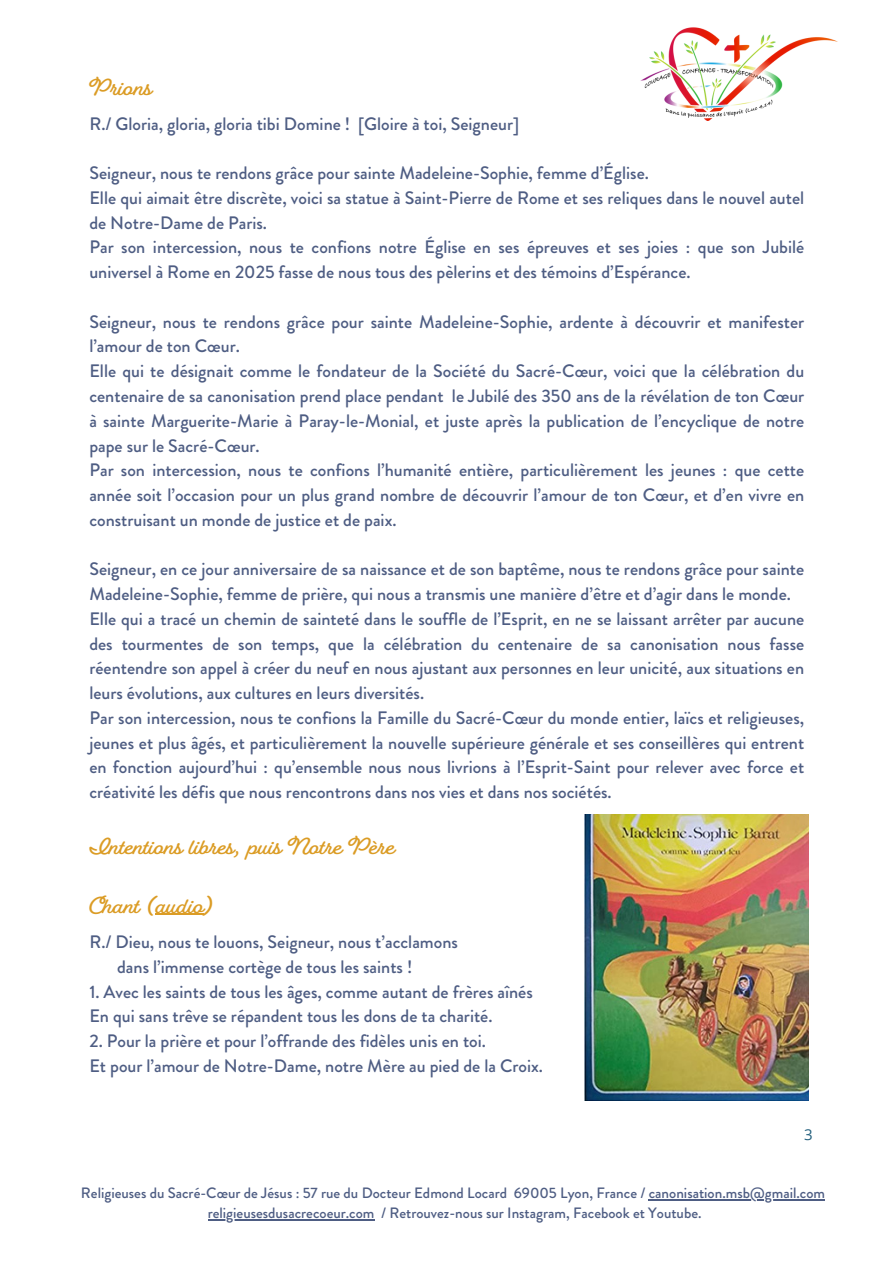
<style>
.page{position:relative;width:894px;height:1264px;background:#fff}
.page>*{position:absolute;margin:0;border:0;box-sizing:border-box;transform-origin:0 0}
.t1{font:700 21px "Fairwater Script";color:#db9c25}
.t2{font:500 18px/24.8px "Brandon Grotesque";color:#4e5d83}
.t3{font:500 15px/20.2px "Brandon Grotesque";color:#4e5d83;text-align:center}
.t4{font:15px "Open Sans";color:#235f7d}
</style>
<div class="page">
<img style="left:584px;top:814px;width:224px;height:286px">
<img style="left:640px;top:27px;width:197px;height:93px">
<hr style="left:155px;top:913px;width:49px;height:1px;background:#db9c25">
<hr style="left:648px;top:1198px;width:176px;height:2px;background:#4e5d83">
<hr style="left:208px;top:1219px;width:166px;height:1px;background:#4e5d83">
<p class="t1" style="left:89px;top:75px;width:64px">Prions</p>
<p class="t2" style="left:89px;top:111px;width:431px">R./ Gloria, gloria, gloria tibi Domine ! [Gloire à toi, Seigneur]</p>
<h1 class="t2" style="left:89px;top:161px;width:716px">Seigneur, nous te rendons grâce pour sainte Madeleine-Sophie, femme d’Église.<br>Elle qui aimait être discrète, voici sa statue à Saint-Pierre de Rome et ses reliques dans le nouvel autel de Notre-Dame de Paris.<br>Par son intercession, nous te confions notre Église en ses épreuves et ses joies : que son Jubilé universel à Rome en 2025 fasse de nous tous des pèlerins et des témoins d’Espérance.</h1>
<h2 class="t2" style="left:89px;top:309px;width:716px">Seigneur, nous te rendons grâce pour sainte Madeleine-Sophie, ardente à découvrir et manifester l’amour de ton Cœur.<br>Elle qui te désignait comme le fondateur de la Société du Sacré-Cœur, voici que la célébration du centenaire de sa canonisation prend place pendant le Jubilé des 350 ans de la révélation de ton Cœur à sainte Marguerite-Marie à Paray-le-Monial, et juste après la publication de l’encyclique de notre pape sur le Sacré-Cœur.<br>Par son intercession, nous te confions l’humanité entière, particulièrement les jeunes : que cette année soit l’occasion pour un plus grand nombre de découvrir l’amour de ton Cœur, et d’en vivre en construisant un monde de justice et de paix.</h2>
<h2 class="t2" style="left:89px;top:557px;width:716px">Seigneur, en ce jour anniversaire de sa naissance et de son baptême, nous te rendons grâce pour sainte Madeleine-Sophie, femme de prière, qui nous a transmis une manière d’être et d’agir dans le monde.<br>Elle qui a tracé un chemin de sainteté dans le souffle de l’Esprit, en ne se laissant arrêter par aucune des tourmentes de son temps, que la célébration du centenaire de sa canonisation nous fasse réentendre son appel à créer du neuf en nous ajustant aux personnes en leur unicité, aux situations en leurs évolutions, aux cultures en leurs diversités.<br>Par son intercession, nous te confions la Famille du Sacré-Cœur du monde entier, laïcs et religieuses, jeunes et plus âgés, et particulièrement la nouvelle supérieure générale et ses conseillères qui entrent en fonction aujourd’hui : qu’ensemble nous nous livrions à l’Esprit-Saint pour relever avec force et créativité les défis que nous rencontrons dans nos vies et dans nos sociétés.</h2>
<h1 class="t1" style="left:89px;top:834px;width:307px">Intentions libres, puis Notre Père</h1>
<h2 class="t1" style="left:89px;top:893px;width:125px">Chant (audio)</h2>
<h1 class="t2" style="left:117px;top:929px;width:342px;text-indent:-28px">R./ Dieu, nous te louons, Seigneur, nous t’acclamons dans l’immense cortège de tous les saints !</h1>
<h1 class="t2" style="left:89px;top:979px;width:445px">1. Avec les saints de tous les âges, comme autant de frères aînés<br>En qui sans trêve se répandent tous les dons de ta charité.</h1>
<h1 class="t2" style="left:89px;top:1028px;width:455px">2. Pour la prière et pour l’offrande des fidèles unis en toi.<br>Et pour l’amour de Notre-Dame, notre Mère au pied de la Croix.</h1>
<p class="t4" style="left:804px;top:1123px;width:10px">3</p>
<h3 class="t3" style="left:81px;top:1182px;width:745px">Religieuses du Sacré-Cœur de Jésus : 57 rue du Docteur Edmond Locard 69005 Lyon, France / canonisation.msb@gmail.com religieusesdusacrecoeur.com / Retrouvez-nous sur Instagram, Facebook et Youtube.</h3>
</div>
